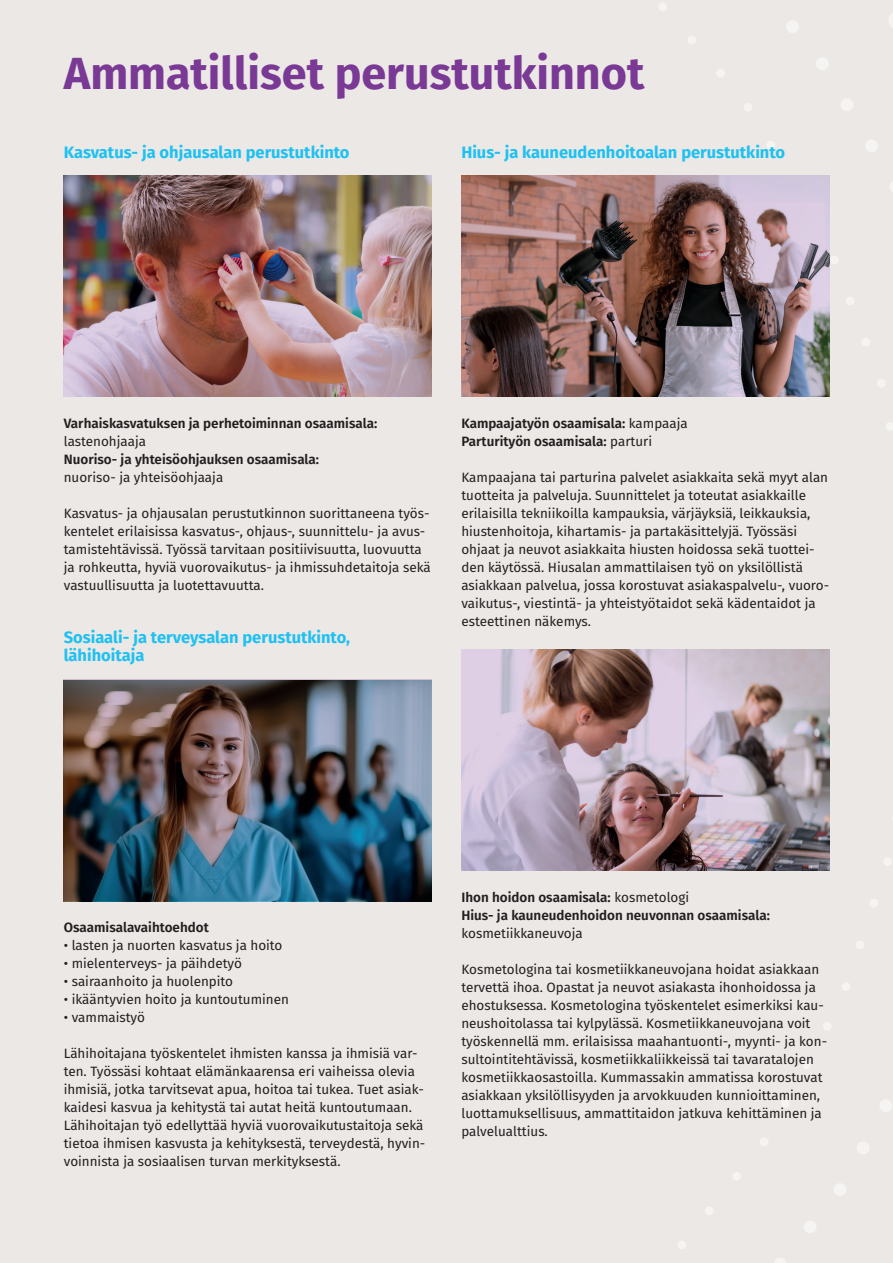
<style>
.page{position:relative;width:893px;height:1263px;background:#ebe8e5}
.page>*{position:absolute;margin:0;border:0;box-sizing:border-box;transform-origin:0 0}
.t1{font:700 45px "Fira Sans";color:#793995}
.t2{font:700 16.5px/18px "Fira Sans";color:#1ec1f2}
.t3{font:13.5px/18px "Fira Sans";color:#231f20}
.t4{font:600 13.5px/18px "Fira Sans";color:#231f20}
.s1{font-weight:400}
</style>
<div class="page">
<svg style="left:678px;top:1241px;width:8px;height:8px"></svg>
<svg style="left:705px;top:1207px;width:8px;height:8px"></svg>
<svg style="left:733px;top:1172px;width:8px;height:8px"></svg>
<svg style="left:760px;top:1138px;width:8px;height:8px"></svg>
<svg style="left:781px;top:1099px;width:9px;height:9px"></svg>
<svg style="left:802px;top:1061px;width:8px;height:8px"></svg>
<svg style="left:823px;top:1022px;width:8px;height:8px"></svg>
<svg style="left:842px;top:983px;width:8px;height:8px"></svg>
<svg style="left:856px;top:941px;width:8px;height:8px"></svg>
<svg style="left:870px;top:899px;width:8px;height:8px"></svg>
<svg style="left:884px;top:857px;width:8px;height:9px"></svg>
<svg style="left:886px;top:422px;width:7px;height:8px"></svg>
<svg style="left:877px;top:379px;width:8px;height:8px"></svg>
<svg style="left:862px;top:338px;width:8px;height:8px"></svg>
<svg style="left:846px;top:297px;width:8px;height:8px"></svg>
<svg style="left:829px;top:255px;width:10px;height:10px"></svg>
<svg style="left:767px;top:141px;width:8px;height:8px"></svg>
<svg style="left:744px;top:103px;width:8px;height:8px"></svg>
<svg style="left:716px;top:69px;width:9px;height:8px"></svg>
<svg style="left:688px;top:36px;width:8px;height:8px"></svg>
<svg style="left:659px;top:3px;width:8px;height:8px"></svg>
<svg style="left:774px;top:1258px;width:12px;height:5px"></svg>
<svg style="left:804px;top:1221px;width:12px;height:12px"></svg>
<svg style="left:834px;top:1183px;width:12px;height:13px"></svg>
<svg style="left:857px;top:1142px;width:12px;height:12px"></svg>
<svg style="left:880px;top:1099px;width:12px;height:13px"></svg>
<svg style="left:890px;top:182px;width:3px;height:10px"></svg>
<svg style="left:865px;top:140px;width:13px;height:12px"></svg>
<svg style="left:841px;top:99px;width:12px;height:12px"></svg>
<svg style="left:816px;top:58px;width:13px;height:12px"></svg>
<svg style="left:786px;top:21px;width:13px;height:12px"></svg>
<svg style="left:889px;top:13px;width:4px;height:14px"></svg>
<img style="left:64px;top:175px;width:368px;height:221px">
<img style="left:461px;top:175px;width:368px;height:221px">
<img style="left:461px;top:650px;width:368px;height:221px">
<img style="left:64px;top:679px;width:368px;height:222px">
<p class="t1" style="left:64px;top:35px;width:582px">Ammatilliset perustutkinnot</p>
<p class="t2" style="left:64px;top:142px;width:287px">Kasvatus- ja ohjausalan perustutkinto</p>
<p class="t2" style="left:461px;top:142px;width:325px">Hius- ja kauneudenhoitoalan perustutkinto</p>
<p class="t4" style="left:64px;top:413px;width:315px">Varhaiskasvatuksen ja perhetoiminnan osaamisala: <span class="s1">lastenohjaaja<br></span>Nuoriso- ja yhteisöohjauksen osaamisala:<br><span class="s1">nuoriso- ja yhteisöohjaaja</span></p>
<p class="t3" style="left:64px;top:504px;width:369px">Kasvatus- ja ohjausalan perustutkinnon suorittaneena työs&shy;kentelet erilaisissa kasvatus-, ohjaus-, suunnittelu- ja avus&shy;tamistehtävissä. Työssä tarvitaan positiivisuutta, luovuutta ja rohkeutta, hyviä vuorovaikutus- ja ihmissuhdetaitoja sekä vastuullisuutta ja luotettavuutta.</p>
<p class="t2" style="left:64px;top:627px;width:288px">Sosiaali- ja terveysalan perustutkinto, lähihoitaja</p>
<p class="t4" style="left:461px;top:413px;width:228px">Kampaajatyön osaamisala: <span class="s1">kampaaja<br></span>Parturityön osaamisala: <span class="s1">parturi</span></p>
<p class="t3" style="left:461px;top:468px;width:369px">Kampaajana tai parturina palvelet asiakkaita sekä myyt alan tuotteita ja palveluja. Suunnittelet ja toteutat asiakkaille erilaisilla tekniikoilla kampauksia, värjäyksiä, leikkauksia, hiustenhoitoja, kihartamis- ja partakäsittelyjä. Työssäsi ohjaat ja neuvot asiakkaita hiusten hoidossa sekä tuottei&shy;den käytössä. Hiusalan ammattilaisen työ on yksilöllistä asiakkaan palvelua, jossa korostuvat asiakaspalvelu-, vuoro&shy;vaikutus-, viestintä- ja yhteistyötaidot sekä kädentaidot ja esteettinen näkemys.</p>
<p class="t4" style="left:64px;top:918px;width:147px">Osaamisalavaihtoehdot</p>
<p class="t3" style="left:64px;top:936px;width:220px">• lasten ja nuorten kasvatus ja hoito</p>
<p class="t3" style="left:64px;top:954px;width:180px">• mielenterveys- ja päihdetyö</p>
<p class="t3" style="left:64px;top:972px;width:171px">• sairaanhoito ja huolenpito</p>
<p class="t3" style="left:64px;top:990px;width:227px">• ikääntyvien hoito ja kuntoutuminen</p>
<p class="t3" style="left:64px;top:1008px;width:83px">• vammaistyö</p>
<p class="t3" style="left:64px;top:1044px;width:363px">Lähihoitajana työskentelet ihmisten kanssa ja ihmisiä var&shy;ten. Työssäsi kohtaat elämänkaarensa eri vaiheissa olevia ihmisiä, jotka tarvitsevat apua, hoitoa tai tukea. Tuet asiak&shy;kaidesi kasvua ja kehitystä tai autat heitä kuntoutumaan.<br>Lähihoitajan työ edellyttää hyviä vuorovaikutustaitoja sekä tietoa ihmisen kasvusta ja kehityksestä, terveydestä, hyvin&shy;voinnista ja sosiaalisen turvan merkityksestä.</p>
<p class="t4" style="left:461px;top:887px;width:310px">Ihon hoidon osaamisala: <span class="s1">kosmetologi<br></span>Hius- ja kauneudenhoidon neuvonnan osaamisala: <span class="s1">kosmetiikkaneuvoja</span></p>
<p class="t3" style="left:461px;top:960px;width:367px">Kosmetologina tai kosmetiikkaneuvojana hoidat asiakkaan tervettä ihoa. Opastat ja neuvot asiakasta ihonhoidossa ja ehostuksessa. Kosmetologina työskentelet esimerkiksi kau&shy;neushoitolassa tai kylpylässä. Kosmetiikkaneuvojana voit työskennellä mm. erilaisissa maahantuonti-, myynti- ja kon&shy;sultointitehtävissä, kosmetiikkaliikkeissä tai tavaratalojen kosmetiikkaosastoilla. Kummassakin ammatissa korostuvat asiakkaan yksilöllisyyden ja arvokkuuden kunnioittaminen, luottamuksellisuus, ammattitaidon jatkuva kehittäminen ja palvelualttius.</p>
</div>
